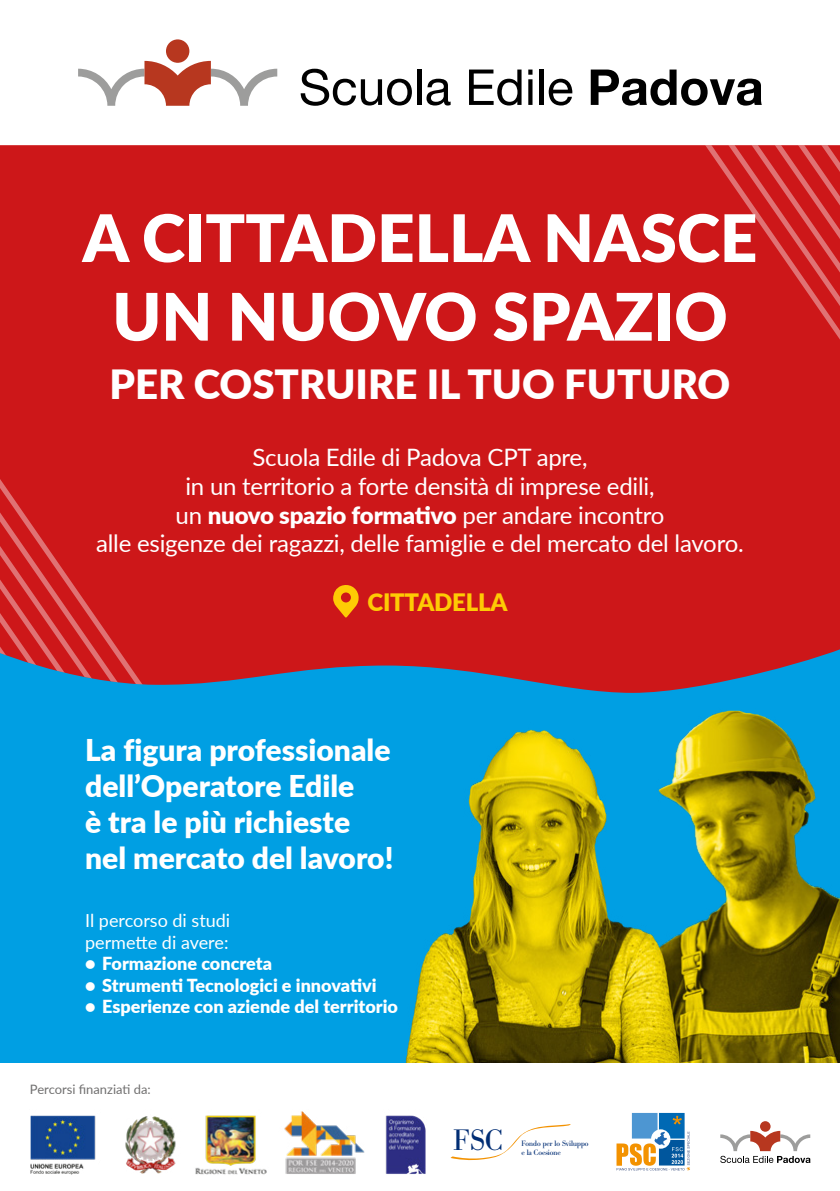
<style>
.page{position:relative;width:840px;height:1191px;background:#fff}
.page>*{position:absolute;margin:0;border:0;box-sizing:border-box;transform-origin:0 0}
.t1{font:900 65.4px/78.6px "Lato";color:#fff;text-align:center}
.t2{font:900 40.2px "Lato";color:#fff}
.t3{font:900 30px/36px "Lato";color:#fff}
.t4{font:29px "Modern Bodoni";color:#002d74}
.t5{font:24px/28.8px "Lato";letter-spacing:-.01em;color:#fff;text-align:center}
.t6{font:900 24px "Lato";letter-spacing:-.01em;color:#fecb04}
.t7{font:900 18px "Lato";color:#fff}
.t8{font:18px/21.6px "Lato";color:#fff}
.t9{font:13px "Lato";color:#706f6f}
.t10{font:7.8px/9.2px "Modern Bodoni";letter-spacing:-.015em;color:#002d74}
.s1{font-weight:900}
</style>
<div class="page">
<div style="left:0;top:601px;width:839px;height:462px;background:#009fe3"></div>
<svg style="left:300px;top:69px;width:111px;height:37px"></svg>
<hr style="left:417px;top:70px;width:4px;height:35px;background:#000">
<svg style="left:426px;top:79px;width:24px;height:26px"></svg>
<svg style="left:469px;top:70px;width:52px;height:35px"></svg>
<svg style="left:528px;top:70px;width:4px;height:5px"></svg>
<svg style="left:528px;top:79px;width:4px;height:26px"></svg>
<hr style="left:539px;top:70px;width:4px;height:35px;background:#000">
<svg style="left:548px;top:79px;width:24px;height:26px"></svg>
<svg style="left:590px;top:70px;width:171px;height:36px"></svg>
<svg style="left:78px;top:61px;width:199px;height:45px"></svg>
<div style="left:166px;top:39px;width:23px;height:24px;background:#b7371f;border-radius:50%"></div>
<svg style="left:616px;top:1113px;width:73px;height:57px"></svg>
<svg style="left:450px;top:1124px;width:120px;height:36px"></svg>
<img style="left:30px;top:1111px;width:396px;height:64px">
<svg style="left:720px;top:1130px;width:90px;height:33px"></svg>
<div style="left:759px;top:1121px;width:11px;height:10px;background:#b7371f;border-radius:50%"></div>
<div style="left:0;top:145px;width:839px;height:548px;background:#cd1719"></div>
<svg style="left:603px;top:400px;width:236px;height:6px"></svg>
<svg style="left:549px;top:390px;width:290px;height:5px"></svg>
<div style="left:522px;top:385px;width:317px;height:5px;background:#cd1719"></div>
<div style="left:495px;top:380px;width:344px;height:5px;background:#cd1719"></div>
<div style="left:468px;top:374px;width:371px;height:6px;background:#cd1719"></div>
<div style="left:442px;top:369px;width:397px;height:5px;background:#cd1719"></div>
<div style="left:415px;top:364px;width:424px;height:5px;background:#cd1719"></div>
<div style="left:395px;top:359px;width:444px;height:5px;background:#cd1719"></div>
<div style="left:361px;top:145px;width:478px;height:214px;background:#cd1719"></div>
<svg style="left:368px;top:339px;width:27px;height:354px;background:#bd2128"></svg>
<svg style="left:341px;top:334px;width:27px;height:359px;background:#bc2128"></svg>
<svg style="left:314px;top:329px;width:27px;height:364px;background:#be2027"></svg>
<div style="left:287px;top:324px;width:27px;height:369px;background:#cd1719"></div>
<div style="left:260px;top:318px;width:27px;height:375px;background:#cd1719"></div>
<div style="left:234px;top:313px;width:26px;height:380px;background:#cd1719"></div>
<div style="left:207px;top:308px;width:27px;height:385px;background:#cd1719"></div>
<div style="left:180px;top:303px;width:27px;height:390px;background:#cd1719"></div>
<div style="left:153px;top:298px;width:27px;height:395px;background:#cd1719"></div>
<div style="left:126px;top:292px;width:27px;height:401px;background:#cd1719"></div>
<svg style="left:0;top:287px;width:126px;height:406px;background:#c2252b"></svg>
<svg style="left:333px;top:583px;width:26px;height:34px"></svg>
<img style="left:618px;top:692px;width:221px;height:371px">
<img style="left:405px;top:699px;width:282px;height:364px">
<h1 class="t1" style="left:82px;top:196px;width:676px">A CITTADELLA NASCE<br>UN NUOVO SPAZIO</h1>
<h2 class="t2" style="left:109px;top:354px;width:622px">PER COSTRUIRE IL TUO FUTURO</h2>
<p class="t5" style="left:96px;top:442px;width:648px">Scuola Edile di Padova CPT apre,<br>in un territorio a forte densità di imprese edili,<br>un <span class="s1">nuovo spazio formativo</span> per andare incontro<br>alle esigenze dei ragazzi, delle famiglie e del mercato del lavoro.</p>
<p class="t6" style="left:367px;top:584px;width:141px">CITTADELLA</p>
<p class="t3" style="left:85px;top:731px;width:309px">La figura professionale dell’Operatore Edile<br>è tra le più richieste nel mercato del lavoro!</p>
<p class="t8" style="left:85px;top:909px;width:146px">Il percorso di studi permette di avere:</p>
<p class="t7" style="left:85px;top:950px;width:188px">• Formazione concreta</p>
<p class="t7" style="left:85px;top:971px;width:293px">• Strumenti Tecnologici e innovativi</p>
<p class="t7" style="left:85px;top:993px;width:314px">• Esperienze con aziende del territorio</p>
<p class="t9" style="left:30px;top:1079px;width:122px">Percorsi finanziati da:</p>
<p class="t4" style="left:453px;top:1123px;width:51px">FSC</p>
<p class="t10" style="left:521px;top:1139px;width:69px">Fondo per lo Sviluppo e la Coesione</p>
</div>
